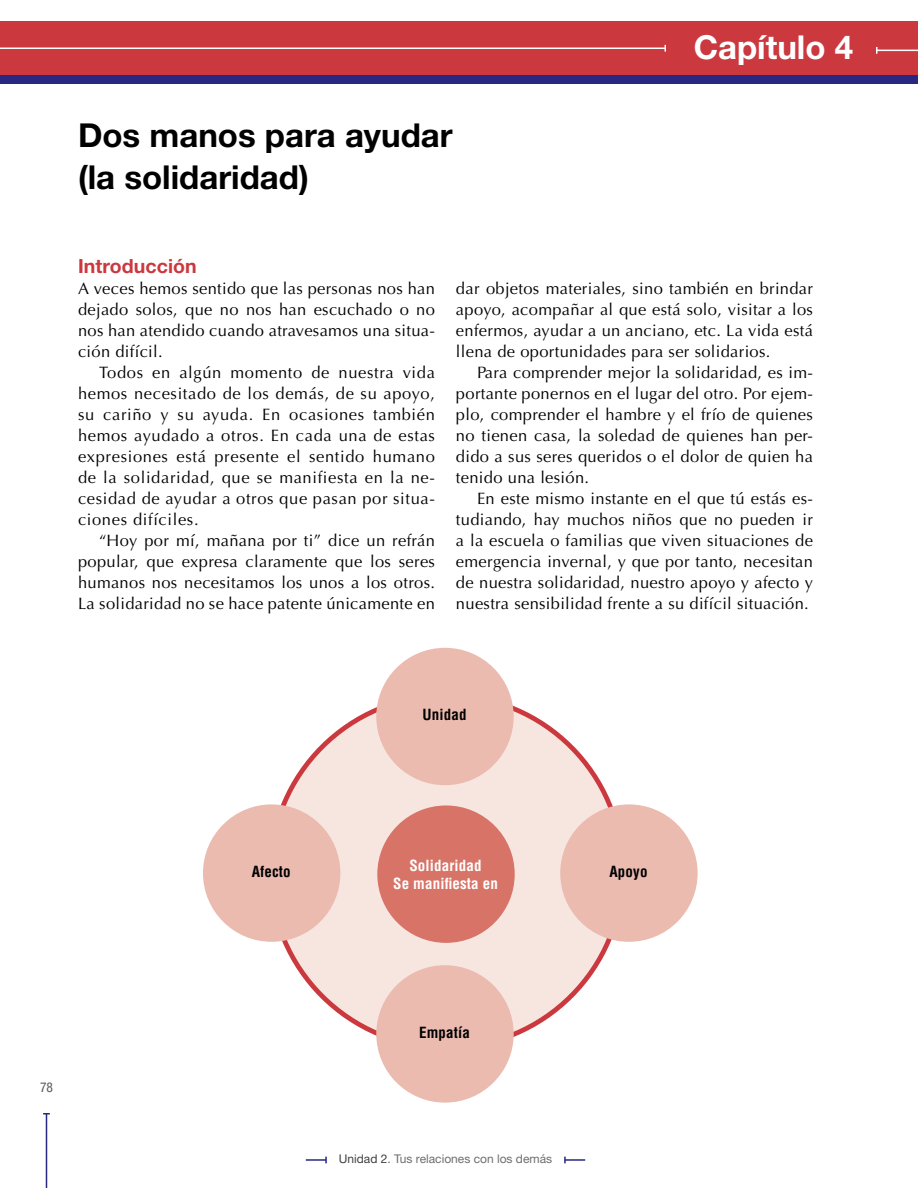
<style>
.page{position:relative;width:918px;height:1188px;background:#fff}
.page>*{position:absolute;margin:0;border:0;box-sizing:border-box;transform-origin:0 0}
.t1{font:700 33px/42px "Helvetica Neue LT Std";color:#000}
.t2{font:700 33px "Helvetica Neue LT Std";color:#fff}
.t3{font:700 19.5px "Helvetica Neue LT Std";letter-spacing:.005em;color:#cb383e}
.t4{font:16.5px/21px "Optima LT Std";letter-spacing:.02em;color:#000;text-align:justify}
.t5{font:700 condensed 15px/18px "Helvetica LT Std";letter-spacing:.01em;color:#fff;text-align:center}
.t6{font:700 condensed 15px "Helvetica LT Std";letter-spacing:.01em;color:#000}
.t7{font:condensed 13.5px "Helvetica Neue LT Std";color:#58595b}
.t8{font:12px "Helvetica Neue LT Std";color:#6d6e71}
.s1{color:#414042}
</style>
<div class="page">
<hr style="left:46px;top:1114px;width:1px;height:74px;background:#282781">
<div style="left:0;top:72px;width:918px;height:12px;background:#282781"></div>
<div style="left:0;top:21px;width:918px;height:54px;background:#cb383e"></div>
<hr style="left:0;top:48px;width:665px;height:1px;background:#fff">
<svg style="left:664px;top:45px;width:2px;height:7px"></svg>
<hr style="left:877px;top:50px;width:41px;height:1px;background:#fff">
<svg style="left:876px;top:47px;width:2px;height:7px"></svg>
<div style="left:270px;top:695px;width:353px;height:353px;background:#f7e5df;border-radius:50%"></div>
<div style="left:203px;top:804px;width:137px;height:138px;background:#ebbbb0;border-radius:50%"></div>
<div style="left:376px;top:965px;width:138px;height:138px;background:#ebbbb0;border-radius:50%"></div>
<div style="left:376px;top:648px;width:138px;height:137px;background:#ebbbb0;border-radius:50%"></div>
<div style="left:560px;top:804px;width:138px;height:138px;background:#ebbbb0;border-radius:50%"></div>
<div style="left:377px;top:805px;width:138px;height:138px;background:#d87367;border-radius:50%"></div>
<hr style="left:306px;top:1159px;width:20px;height:2px;background:#282781">
<svg style="left:325px;top:1157px;width:2px;height:6px"></svg>
<hr style="left:565px;top:1159px;width:20px;height:2px;background:#282781">
<svg style="left:564px;top:1157px;width:2px;height:6px"></svg>
<h1 class="t1" style="left:78px;top:114px;width:376px">Dos manos para ayudar (la solidaridad)</h1>
<p class="t3" style="left:78px;top:254px;width:120px">Introducción</p>
<h1 class="t2" style="left:694px;top:27px;width:161px">Capítulo 4</h1>
<p class="t4" style="left:78px;top:278px;width:358px">A veces hemos sentido que las personas nos han dejado solos, que no nos han escuchado o no nos han atendido cuando atravesamos una situa&shy;ción difícil.</p>
<p class="t4" style="left:78px;top:362px;width:359px;text-indent:21px">Todos en algún momento de nuestra vida hemos necesitado de los demás, de su apoyo, su cariño y su ayuda. En ocasiones también hemos ayudado a otros. En cada una de estas expresiones está presente el sentido humano de la solidaridad, que se manifiesta en la ne&shy;cesidad de ayudar a otros que pasan por situa&shy;ciones difíciles.</p>
<p class="t4" style="left:78px;top:530px;width:359px;text-indent:21px">“Hoy por mí, mañana por ti” dice un refrán popular, que expresa claramente que los seres humanos nos necesitamos los unos a los otros.<br>La solidaridad no se hace patente únicamente en</p>
<p class="t4" style="left:456px;top:278px;width:359px">dar objetos materiales, sino también en brindar apoyo, acompañar al que está solo, visitar a los enfermos, ayudar a un anciano, etc. La vida está llena de oportunidades para ser solidarios.</p>
<p class="t4" style="left:456px;top:362px;width:358px;text-indent:21px">Para comprender mejor la solidaridad, es im&shy;portante ponernos en el lugar del otro. Por ejem&shy;plo, comprender el hambre y el frío de quienes no tienen casa, la soledad de quienes han per&shy;dido a sus seres queridos o el dolor de quien ha tenido una lesión.</p>
<p class="t4" style="left:456px;top:488px;width:359px;text-indent:21px">En este mismo instante en el que tú estás es&shy;tudiando, hay muchos niños que no pueden ir a la escuela o familias que viven situaciones de emergencia invernal, y que por tanto, necesitan de nuestra solidaridad, nuestro apoyo y afecto y nuestra sensibilidad frente a su difícil situación.</p>
<p class="t6" style="left:422px;top:705px;width:46px">Unidad</p>
<p class="t7" style="left:40px;top:1079px;width:14px">78</p>
<p class="t6" style="left:252px;top:862px;width:41px">Afecto</p>
<p class="t5" style="left:393px;top:856px;width:106px">Solidaridad<br>Se manifiesta en</p>
<p class="t6" style="left:419px;top:1023px;width:52px">Empatía</p>
<p class="t8" style="left:339px;top:1152px;width:215px"><span class="s1">Unidad 2</span>. Tus relaciones con los demás</p>
<p class="t6" style="left:609px;top:862px;width:40px">Apoyo</p>
</div>
